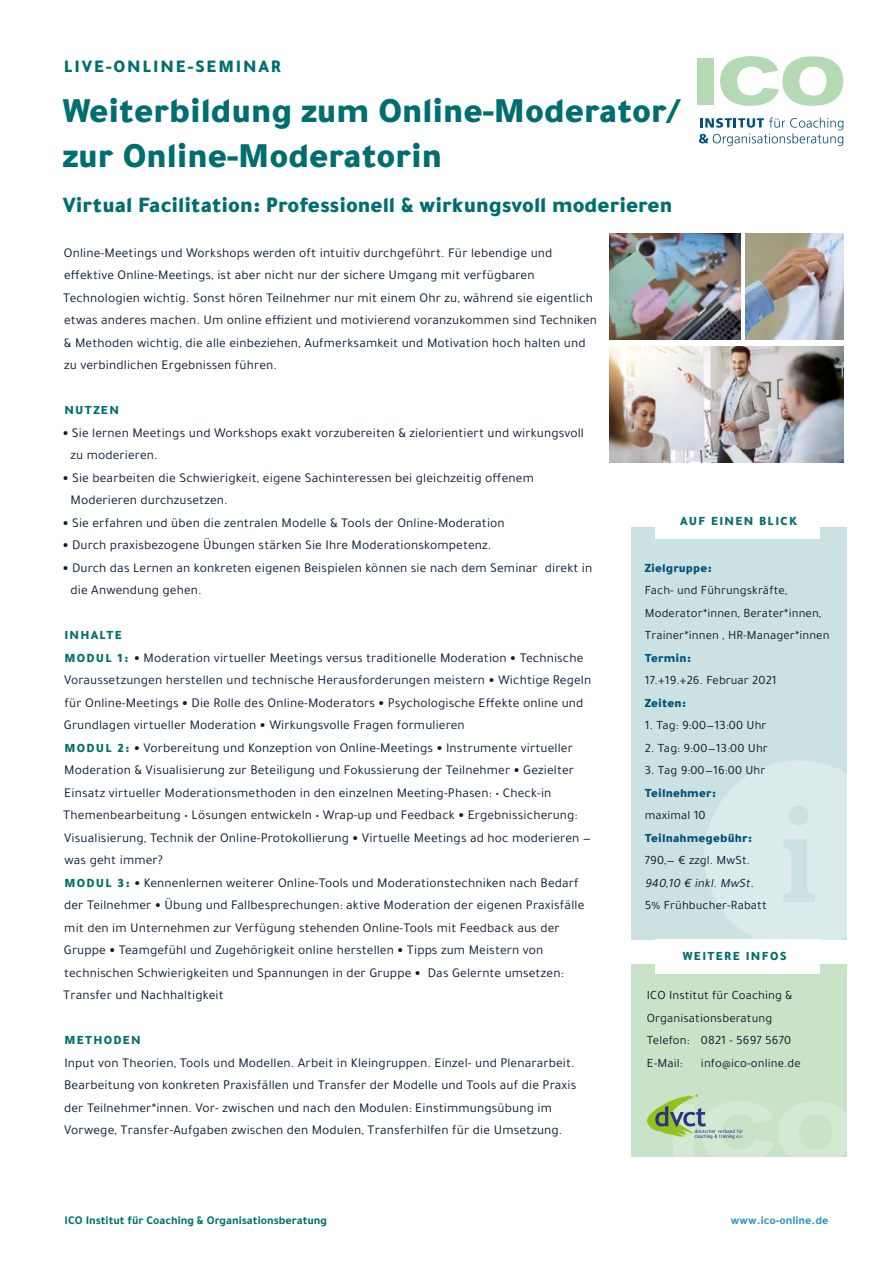
<style>
.page{position:relative;width:893px;height:1263px;background:#fff}
.page>*{position:absolute;margin:0;border:0;box-sizing:border-box;transform-origin:0 0}
.t1{font:900 36px/45px "Tajawal";color:#006e6e}
.t2{font:900 22.5px "Tajawal";color:#006e6e}
.t3{font:900 18px "Tajawal";letter-spacing:.1em;color:#006e6e}
.t4{font:13.5px/22.5px "Tajawal";letter-spacing:.01em;color:#0b1b30}
.t5{font:12.75px/22.5px "Tajawal";letter-spacing:.01em;color:#0b1b30}
.t6{font:900 12.75px "Tajawal";letter-spacing:.01em;color:#00527d}
.t7{font:900 12.75px "Tajawal";letter-spacing:.1em;color:#006e6e}
.t8{font:italic 12.75px "Tajawal";color:#0b1b30}
.t9{font:700 12px "Tajawal";color:#006e6e}
.t10{font:700 12px "Tajawal";color:#3194c0}
.s1{font-weight:900}
.s2{font-weight:900;font-size:12.75px;color:#006e6e}
</style>
<div class="page">
<div style="left:697px;top:58px;width:17px;height:46px;background:#b5d9b3"></div>
<svg style="left:720px;top:56px;width:123px;height:50px"></svg>
<svg style="left:699px;top:117px;width:144px;height:29px"></svg>
<div style="left:631px;top:526px;width:215px;height:413px;background:#cce2e2"></div>
<svg style="left:705px;top:761px;width:141px;height:178px"></svg>
<div style="left:631px;top:964px;width:215px;height:193px;background:#c9e3c8"></div>
<div style="left:655px;top:504px;width:165px;height:35px;background:#fff"></div>
<div style="left:655px;top:939px;width:165px;height:35px;background:#fff"></div>
<svg style="left:647px;top:1094px;width:199px;height:63px"></svg>
<img style="left:609px;top:234px;width:131px;height:106px">
<img style="left:746px;top:234px;width:97px;height:106px">
<img style="left:609px;top:346px;width:234px;height:116px">
<h3 class="t3" style="left:64px;top:51px;width:219px">LIVE-ONLINE-SEMINAR</h3>
<h1 class="t1" style="left:63px;top:86px;width:618px">Weiterbildung zum Online-Moderator/ zur Online-Moderatorin</h1>
<h2 class="t2" style="left:63px;top:185px;width:611px">Virtual Facilitation: Professionell &amp; wirkungsvoll moderieren</h2>
<p class="t4" style="left:63px;top:241px;width:535px">Online-Meetings und Workshops werden oft intuitiv durchgeführt. Für lebendige und effektive Online-Meetings, ist aber nicht nur der sichere Umgang mit verfügbaren Technologien wichtig. Sonst hören Teilnehmer nur mit einem Ohr zu, während sie eigentlich etwas anderes machen. Um online effizient und motivierend voranzukommen sind Techniken &amp; Methoden wichtig, die alle einbeziehen, Aufmerksamkeit und Motivation hoch halten und zu verbindlichen Ergebnissen führen.</p>
<p class="t7" style="left:64px;top:399px;width:56px">NUTZEN</p>
<p class="t4" style="left:71px;top:421px;width:515px;text-indent:-8px"><span class="s1">•</span> Sie lernen Meetings und Workshops exakt vorzubereiten &amp; zielorientiert und wirkungsvoll zu moderieren.</p>
<p class="t4" style="left:71px;top:466px;width:465px;text-indent:-8px"><span class="s1">•</span> Sie bearbeiten die Schwierigkeit, eigene Sachinteressen bei gleichzeitig offenem<br>Moderieren durchzusetzen.</p>
<p class="t4" style="left:63px;top:511px;width:444px"><span class="s1">•</span> Sie erfahren und üben die zentralen Modelle &amp; Tools der Online-Moderation</p>
<p class="t4" style="left:63px;top:534px;width:430px"><span class="s1">•</span> Durch praxisbezogene Übungen stärken Sie Ihre Moderationskompetenz.</p>
<p class="t4" style="left:71px;top:556px;width:523px;text-indent:-8px"><span class="s1">•</span> Durch das Lernen an konkreten eigenen Beispielen können sie nach dem Seminar direkt in die Anwendung gehen.</p>
<p class="t7" style="left:64px;top:624px;width:59px">INHALTE</p>
<p class="t4" style="left:63px;top:646px;width:529px"><span class="s2">MODUL 1:</span> <span class="s1">•</span> Moderation virtueller Meetings versus traditionelle Moderation <span class="s1">•</span> Technische Voraussetzungen herstellen und technische Herausforderungen meistern <span class="s1">•</span> Wichtige Regeln für Online-Meetings <span class="s1">•</span> Die Rolle des Online-Moderators <span class="s1">•</span> Psychologische Effekte online und Grundlagen virtueller Moderation <span class="s1">•</span> Wirkungsvolle Fragen formulieren<br><span class="s2">MODUL 2:</span> <span class="s1">•</span> Vorbereitung und Konzeption von Online-Meetings <span class="s1">•</span> Instrumente virtueller Moderation &amp; Visualisierung zur Beteiligung und Fokussierung der Teilnehmer <span class="s1">•</span> Gezielter Einsatz virtueller Moderationsmethoden in den einzelnen Meeting-Phasen: • Check-in Themenbearbeitung • Lösungen entwickeln • Wrap-up und Feedback <span class="s1">•</span> Ergebnissicherung:<br>Visualisierung, Technik der Online-Protokollierung <span class="s1">•</span> Virtuelle Meetings ad hoc moderieren — was geht immer?<br><span class="s2">MODUL 3:</span> <span class="s1">•</span> Kennenlernen weiterer Online-Tools und Moderationstechniken nach Bedarf der Teilnehmer <span class="s1">•</span> Übung und Fallbesprechungen: aktive Moderation der eigenen Praxisfälle mit den im Unternehmen zur Verfügung stehenden Online-Tools mit Feedback aus der Gruppe <span class="s1">•</span> Teamgefühl und Zugehörigkeit online herstellen <span class="s1">•</span> Tipps zum Meistern von technischen Schwierigkeiten und Spannungen in der Gruppe <span class="s1">•</span> Das Gelernte umsetzen:<br>Transfer und Nachhaltigkeit</p>
<p class="t7" style="left:64px;top:1029px;width:78px">METHODEN</p>
<p class="t4" style="left:64px;top:1051px;width:514px">Input von Theorien, Tools und Modellen. Arbeit in Kleingruppen. Einzel- und Plenararbeit.<br>Bearbeitung von konkreten Praxisfällen und Transfer der Modelle und Tools auf die Praxis der Teilnehmer*innen. Vor- zwischen und nach den Modulen: Einstimmungsübung im Vorwege, Transfer-Aufgaben zwischen den Modulen, Transferhilfen für die Umsetzung.</p>
<p class="t7" style="left:680px;top:509px;width:119px">AUF EINEN BLICK</p>
<p class="t6" style="left:645px;top:556px;width:68px">Zielgruppe:</p>
<p class="t5" style="left:645px;top:579px;width:186px">Fach- und Führungskräfte,<br>Moderator*innen, Berater*innen,<br>Trainer*innen , HR-Manager*innen</p>
<p class="t6" style="left:645px;top:646px;width:48px">Termin:</p>
<p class="t5" style="left:645px;top:669px;width:133px">17.+19.+26. Februar 2021</p>
<p class="t6" style="left:645px;top:691px;width:43px">Zeiten:</p>
<p class="t5" style="left:645px;top:714px;width:123px">1. Tag: 9:00—13:00 Uhr</p>
<p class="t5" style="left:645px;top:736px;width:125px">2. Tag: 9:00—13:00 Uhr</p>
<p class="t5" style="left:645px;top:759px;width:122px">3. Tag 9:00—16:00 Uhr</p>
<p class="t6" style="left:645px;top:781px;width:73px">Teilnehmer:</p>
<p class="t5" style="left:645px;top:804px;width:62px">maximal 10</p>
<p class="t6" style="left:645px;top:827px;width:109px">Teilnahmegebühr:</p>
<p class="t5" style="left:645px;top:849px;width:107px">790,— € zzgl. MwSt.</p>
<p class="t8" style="left:645px;top:874px;width:113px">940,10 € inkl.MwSt.</p>
<p class="t5" style="left:645px;top:894px;width:123px">5% Frühbucher-Rabatt</p>
<p class="t7" style="left:683px;top:945px;width:105px">WEITERE INFOS</p>
<p class="t5" style="left:647px;top:984px;width:147px">ICO Institut für Coaching &amp;<br>Organisationsberatung<br>Telefon: 0821 - 5697 5670<br>E-Mail:</p>
<p class="t5" style="left:701px;top:1051px;width:101px">info@ico-online.de</p>
<p class="t9" style="left:65px;top:1211px;width:264px">ICO Institut für Coaching &amp; Organisationsberatung</p>
<p class="t10" style="left:731px;top:1211px;width:99px">www.ico-online.de</p>
</div>
